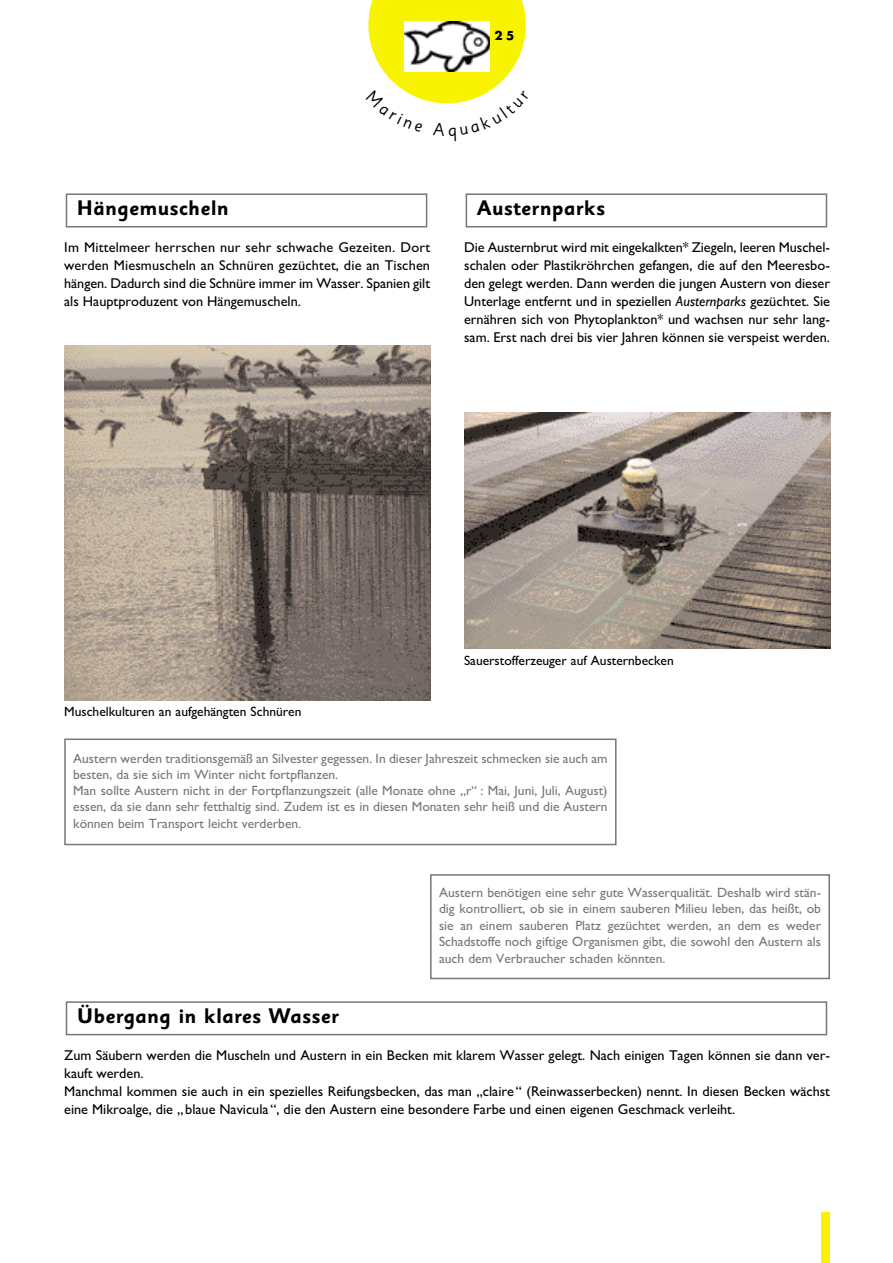
<style>
.page{position:relative;width:893px;height:1263px;background:#fff}
.page>*{position:absolute;margin:0;border:0;box-sizing:border-box;transform-origin:0 0}
.t1{font:700 21px "Sassoon Sans";color:#000}
.t2{font:14.25px/18px "M Gill Sans";color:#000;text-align:justify}
.t3{font:13.5px/16.2px "M Gill Sans";color:#777}
.t4{font:13.5px "M Gill Sans";color:#000}
.t5{font:700 12px "Futura";color:#000}
.s1{font-style:italic}
</style>
<div class="page">
<div style="left:66px;top:193px;width:361px;height:34px;border:2px solid #777"></div>
<div style="left:821px;top:1212px;width:9px;height:51px;background:#f8f400"></div>
<div style="left:64px;top:739px;width:552px;height:106px;border:2px solid #777"></div>
<div style="left:430px;top:874px;width:400px;height:105px;border:2px solid #777"></div>
<img style="left:64px;top:345px;width:366px;height:356px">
<img style="left:464px;top:412px;width:366px;height:236px">
<div style="left:465px;top:193px;width:362px;height:34px;border:2px solid #777"></div>
<div style="left:66px;top:1001px;width:761px;height:34px;border:2px solid #777"></div>
<svg style="left:368px;top:0;width:158px;height:104px"></svg>
<p class="t5" style="left:494px;top:31px;width:21px">2 5</p>
<h1 class="t1" style="left:77px;top:200px;width:153px">Hängemuscheln</h1>
<p class="t2" style="left:64px;top:240px;width:367px">Im Mittelmeer herrschen nur sehr schwache Gezeiten. Dort werden Miesmuscheln an Schnüren gezüchtet, die an Tischen hängen. Dadurch sind die Schnüre immer im Wasser. Spanien gilt als Hauptproduzent von Hängemuscheln.</p>
<h1 class="t1" style="left:477px;top:200px;width:130px">Austernparks</h1>
<p class="t2" style="left:464px;top:240px;width:367px">Die Austernbrut wird mit eingekalkten* Ziegeln, leeren Muschel&shy;schalen oder Plastikröhrchen gefangen, die auf den Meeresbo&shy;den gelegt werden. Dann werden die jungen Austern von dieser Unterlage entfernt und in speziellen <span class="s1">Austernparks</span> gezüchtet. Sie ernähren sich von Phytoplankton* und wachsen nur sehr lang&shy;sam. Erst nach drei bis vier Jahren können sie verspeist werden.</p>
<p class="t4" style="left:64px;top:706px;width:239px">Muschelkulturen an aufgehängten Schnüren</p>
<p class="t4" style="left:464px;top:655px;width:211px">Sauerstofferzeuger auf Austernbecken</p>
<p class="t3" style="left:73px;top:752px;width:536px">Austern werden traditionsgemäß an Silvester gegessen. In dieser Jahreszeit schmecken sie auch am besten, da sie sich im Winter nicht fortpflanzen.<br>Man sollte Austern nicht in der Fortpflanzungszeit (alle Monate ohne „r“ : Mai, Juni, Juli, August) essen, da sie dann sehr fetthaltig sind. Zudem ist es in diesen Monaten sehr heiß und die Austern können beim Transport leicht verderben.</p>
<p class="t3" style="left:439px;top:886px;width:383px;text-align:justify">Austern benötigen eine sehr gute Wasserqualität. Deshalb wird stän&shy;dig kontrolliert, ob sie in einem sauberen Milieu leben, das heißt, ob sie an einem sauberen Platz gezüchtet werden, an dem es weder Schadstoffe noch giftige Organismen gibt, die sowohl den Austern als auch dem Verbraucher schaden könnten.</p>
<h1 class="t1" style="left:77px;top:1008px;width:264px">Übergang in klares Wasser</h1>
<p class="t2" style="left:64px;top:1048px;width:767px;text-align:left">Zum Säubern werden die Muscheln und Austern in ein Becken mit klarem Wasser gelegt. Nach einigen Tagen können sie dann ver&shy;kauft werden.<br>Manchmal kommen sie auch in ein spezielles Reifungsbecken, das man „claire“ (Reinwasserbecken) nennt. In diesen Becken wächst eine Mikroalge, die „blaue Navicula“, die den Austern eine besondere Farbe und einen eigenen Geschmack verleiht.</p>
</div>
